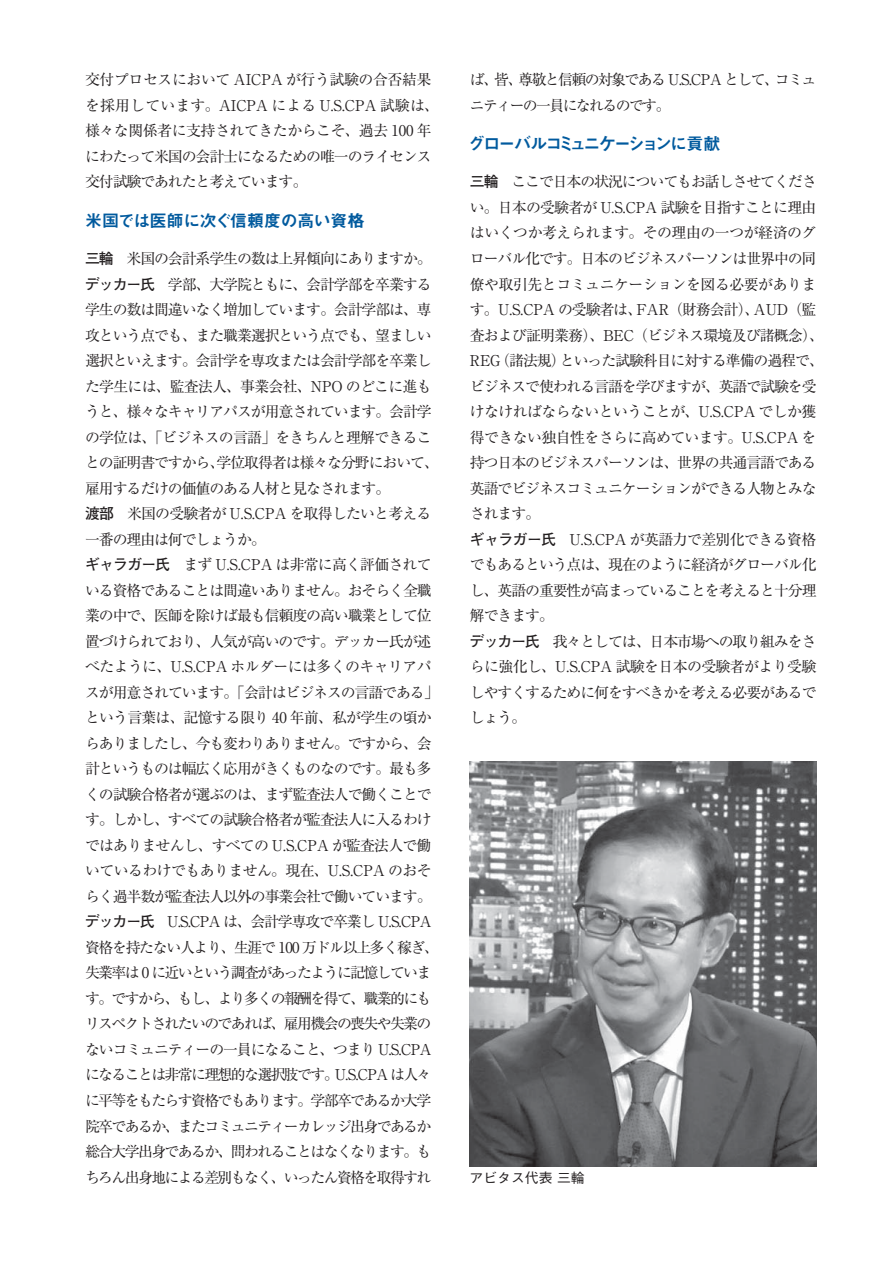
<style>
.page{position:relative;width:893px;height:1263px;background:#fff}
.page>*{position:absolute;margin:0;border:0;box-sizing:border-box;transform-origin:0 0}
.t1{font:16.95px "Midashi Go Pro MB31 90 pv RKSJ H";letter-spacing:-.03em;color:#005a9e}
.t2{font:16.95px "Midashi Go Pro MB31 90 pv RKSJ H";letter-spacing:-.12em;color:#005a9e}
.t3{font:14.85px/25.5px "Ryumin Pro Regular 90 pv RKSJ H";letter-spacing:-.07em;color:#231f20}
.t4{font:14.85px/25.5px "Ryumin Pro Regular 90 pv RKSJ H";letter-spacing:-.03em;color:#231f20}
.t5{font:14.85px/25.5px "Ryumin Pro Regular 90 pv RKSJ H";letter-spacing:-.11em;color:#231f20}
.t6{font:13.8px "Gothic BBB Pro Medium 90 pv RKSJ H";color:#231f20}
.s1{font-family:"Futo Go B101 Pro Bold 90 pv RKSJ H"}
</style>
<div class="page">
<img style="left:470px;top:761px;width:346px;height:405px">
<p class="t4" style="left:85px;top:69px;width:355px">交付プロセスにおいて AICPA が行う試験の合否結果を採用しています。AICPA による U.S.CPA 試験は、様々な関係者に支持されてきたからこそ、過去 100 年にわたって米国の会計士になるための唯一のライセンス交付試験であれたと考えています。</p>
<p class="t1" style="left:85px;top:214px;width:281px">米国では医師に次ぐ信頼度の高い資格</p>
<p class="t3" style="left:85px;top:248px;width:356px"><span class="s1">三輪</span>　米国の会計系学生の数は上昇傾向にありますか。<span class="s1">デッカー氏</span>　学部、大学院ともに、会計学部を卒業する学生の数は間違いなく増加しています。会計学部は、専攻という点でも、また職業選択という点でも、望ましい選択といえます。会計学を専攻または会計学部を卒業した学生には、監査法人、事業会社、NPO のどこに進もうと、様々なキャリアパスが用意されています。会計学の学位は、「ビジネスの言語」をきちんと理解できることの証明書ですから、学位取得者は様々な分野において、雇用するだけの価値のある人材と見なされます。<br><span class="s1">渡部</span>　米国の受験者が U.S.CPA を取得したいと考える一番の理由は何でしょうか。<br><span class="s1">ギャラガー氏</span>　まず U.S.CPA は非常に高く評価されている資格であることは間違いありません。おそらく全職業の中で、医師を除けば最も信頼度の高い職業として位置づけられており、人気が高いのです。デッカー氏が述べたように、U.S.CPA ホルダーには多くのキャリアパスが用意されています。「会計はビジネスの言語である」という言葉は、記憶する限り 40 年前、私が学生の頃からありましたし、今も変わりありません。ですから、会計というものは幅広く応用がきくものなのです。最も多くの試験合格者が選ぶのは、まず監査法人で働くことです。しかし、すべての試験合格者が監査法人に入るわけではありませんし、すべての U.S.CPA が監査法人で働いているわけでもありません。現在、U.S.CPA のおそらく過半数が監査法人以外の事業会社で働いています。<span class="s1">デッカー氏</span>　U.S.CPA は、会計学専攻で卒業し U.S.CPA資格を持たない人より、生涯で 100 万ドル以上多く稼ぎ、失業率は 0 に近いという調査があったように記憶しています。ですから、もし、より多くの報酬を得て、職業的にもリスペクトされたいのであれば、雇用機会の喪失や失業のないコミュニティーの一員になること、つまり U.S.CPAになることは非常に理想的な選択肢です。U.S.CPA は人々に平等をもたらす資格でもあります。学部卒であるか大学院卒であるか、またコミュニティーカレッジ出身であるか総合大学出身であるか、問われることはなくなります。もちろん出身地による差別もなく、いったん資格を取得すれ</p>
<p class="t5" style="left:470px;top:69px;width:348px">ば、皆、尊敬と信頼の対象である U.S.CPA として、コミュニティーの一員になれるのです。</p>
<p class="t2" style="left:468px;top:137px;width:254px">グローバルコミュニケーションに貢献</p>
<p class="t3" style="left:470px;top:171px;width:356px"><span class="s1">三輪</span>　ここで日本の状況についてもお話しさせてください。日本の受験者が U.S.CPA 試験を目指すことに理由はいくつか考えられます。その理由の一つが経済のグローバル化です。日本のビジネスパーソンは世界中の同僚や取引先とコミュニケーションを図る必要があります。U.S.CPA の受験者は、FAR（財務会計）、AUD（監査および証明業務）、BEC（ビジネス環境及び諸概念）、<br>REG（諸法規）といった試験科目に対する準備の過程で、ビジネスで使われる言語を学びますが、英語で試験を受けなければならないということが、U.S.CPA でしか獲得できない独自性をさらに高めています。U.S.CPA を持つ日本のビジネスパーソンは、世界の共通言語である英語でビジネスコミュニケーションができる人物とみなされます。<br><span class="s1">ギャラガー氏</span>　U.S.CPA が英語力で差別化できる資格でもあるという点は、現在のように経済がグローバル化し、英語の重要性が高まっていることを考えると十分理解できます。<br><span class="s1">デッカー氏</span>　我々としては、日本市場への取り組みをさらに強化し、U.S.CPA 試験を日本の受験者がより受験しやすくするために何をすべきかを考える必要があるでしょう。</p>
<p class="t6" style="left:470px;top:1172px;width:117px">アビタス代表 三輪</p>
</div>
